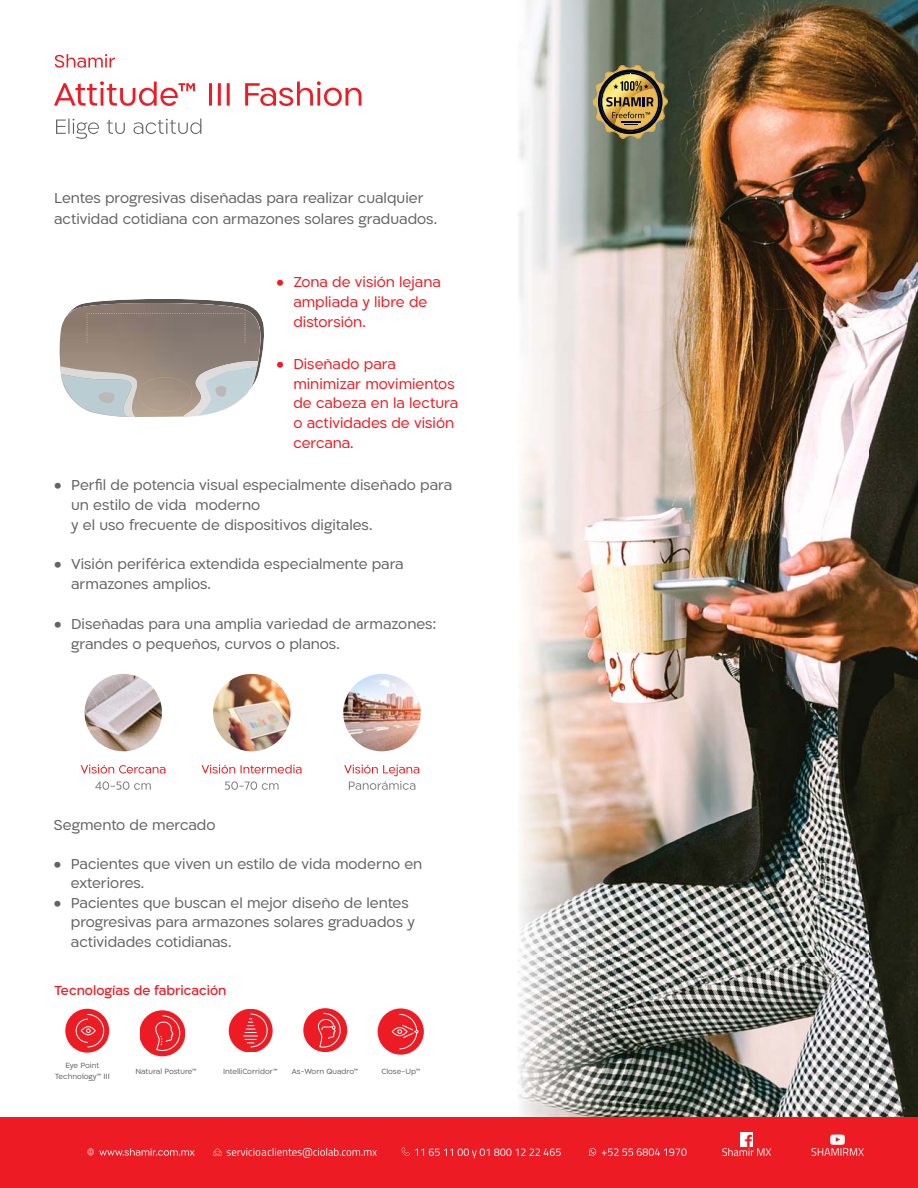
<style>
.page{position:relative;width:918px;height:1188px;background:#fff}
.page>*{position:absolute;margin:0;border:0;box-sizing:border-box;transform-origin:0 0}
.t1{font:16.5px/19.8px "Ploni DL1.1 AAA";color:#636466}
.t2{font:16.5px/19.8px "Ploni DL1.1 AAA";color:#ed1c24}
.t3{font:500 15px "Ploni DL1.1 AAA";color:#ed1c24}
.t4{font:8.7px/10.4px "Ploni DL1.1 AAA";color:#636466;text-align:center}
</style>
<div class="page">
<img style="left:518px;top:0;width:400px;height:1117px">
<img style="left:593px;top:65px;width:76px;height:74px">
<svg style="left:95px;top:781px;width:56px;height:9px"></svg>
<svg style="left:81px;top:765px;width:84px;height:9px"></svg>
<svg style="left:225px;top:781px;width:54px;height:9px"></svg>
<svg style="left:202px;top:765px;width:100px;height:9px"></svg>
<svg style="left:344px;top:765px;width:75px;height:25px"></svg>
<img style="left:85px;top:674px;width:77px;height:77px;border-radius:38px">
<img style="left:213px;top:674px;width:78px;height:77px;border-radius:50%">
<img style="left:343px;top:674px;width:78px;height:77px;border-radius:50%">
<svg style="left:60px;top:299px;width:204px;height:118px;background:#aea8a2"></svg>
<img style="left:87px;top:313px;width:159px;height:30px">
<div style="left:0;top:1117px;width:918px;height:71px;background:#ed1c24"></div>
<svg style="left:214px;top:1148px;width:7px;height:8px"></svg>
<svg style="left:722px;top:1133px;width:49px;height:23px"></svg>
<svg style="left:812px;top:1135px;width:52px;height:21px"></svg>
<svg style="left:602px;top:1148px;width:85px;height:8px"></svg>
<svg style="left:227px;top:1148px;width:150px;height:10px"></svg>
<svg style="left:402px;top:1148px;width:159px;height:10px"></svg>
<svg style="left:589px;top:1148px;width:7px;height:8px"></svg>
<div style="left:65px;top:1009px;width:44px;height:44px;background:#ed1c24;border-radius:50%"></div>
<svg style="left:75px;top:1014px;width:30px;height:34px"></svg>
<div style="left:140px;top:1010px;width:45px;height:46px;background:#ed1c24;border-radius:50%"></div>
<svg style="left:155px;top:1015px;width:26px;height:36px"></svg>
<div style="left:229px;top:1009px;width:44px;height:43px;background:#ed1c24;border-radius:50%"></div>
<svg style="left:243px;top:1013px;width:25px;height:35px"></svg>
<div style="left:303px;top:1008px;width:44px;height:44px;background:#ed1c24;border-radius:50%"></div>
<svg style="left:318px;top:1012px;width:23px;height:36px"></svg>
<div style="left:378px;top:1008px;width:46px;height:47px;background:#ed1c24;border-radius:50%"></div>
<div style="left:392px;top:1027px;width:15px;height:9px;border:1px solid #fff;border-radius:50%"></div>
<svg style="left:397px;top:1013px;width:21px;height:37px"></svg>
<svg style="left:209px;top:81px;width:152px;height:25px"></svg>
<svg style="left:54px;top:81px;width:141px;height:25px"></svg>
<svg style="left:55px;top:54px;width:60px;height:14px"></svg>
<svg style="left:56px;top:119px;width:145px;height:20px"></svg>
<svg style="left:87px;top:1148px;width:108px;height:8px"></svg>
<p class="t1" style="left:54px;top:188px;width:384px;line-height:21px">Lentes progresivas diseñadas para realizar cualquier actividad cotidiana con armazones solares graduados.</p>
<p class="t2" style="left:293px;top:273px;width:149px;text-indent:-17px">• Zona de visión lejana ampliada y libre de distorsión.</p>
<p class="t2" style="left:293px;top:355px;width:166px;text-indent:-17px">• Diseñado para minimizar movimientos de cabeza en la lectura o actividades de visión cercana.</p>
<p class="t1" style="left:71px;top:476px;width:382px;text-indent:-17px">• Perfil de potencia visual especialmente diseñado para un estilo de vida moderno<br>y el uso frecuente de dispositivos digitales.</p>
<p class="t1" style="left:71px;top:555px;width:334px;text-indent:-17px">• Visión periférica extendida especialmente para armazones amplios.</p>
<p class="t1" style="left:71px;top:615px;width:367px;text-indent:-17px">• Diseñadas para una amplia variedad de armazones: grandes o pequeños, curvos o planos.</p>
<p class="t1" style="left:54px;top:816px;width:163px">Segmento de mercado</p>
<p class="t1" style="left:71px;top:855px;width:353px;text-indent:-17px">• Pacientes que viven un estilo de vida moderno en exteriores.</p>
<p class="t1" style="left:71px;top:894px;width:345px;text-indent:-17px">• Pacientes que buscan el mejor diseño de lentes progresivas para armazones solares graduados y actividades cotidianas.</p>
<p class="t3" style="left:54px;top:984px;width:174px">Tecnologías de fabricación</p>
<p class="t4" style="left:55px;top:1061px;width:57px">Eye Point<br>Technology™ III</p>
<p class="t4" style="left:223px;top:1066px;width:56px">IntelliCorridor™</p>
<p class="t4" style="left:292px;top:1066px;width:68px">As-Worn Quadro™</p>
<p class="t4" style="left:381px;top:1066px;width:40px">Close-Up™</p>
<p class="t4" style="left:136px;top:1066px;width:62px">Natural Posture™</p>
</div>
